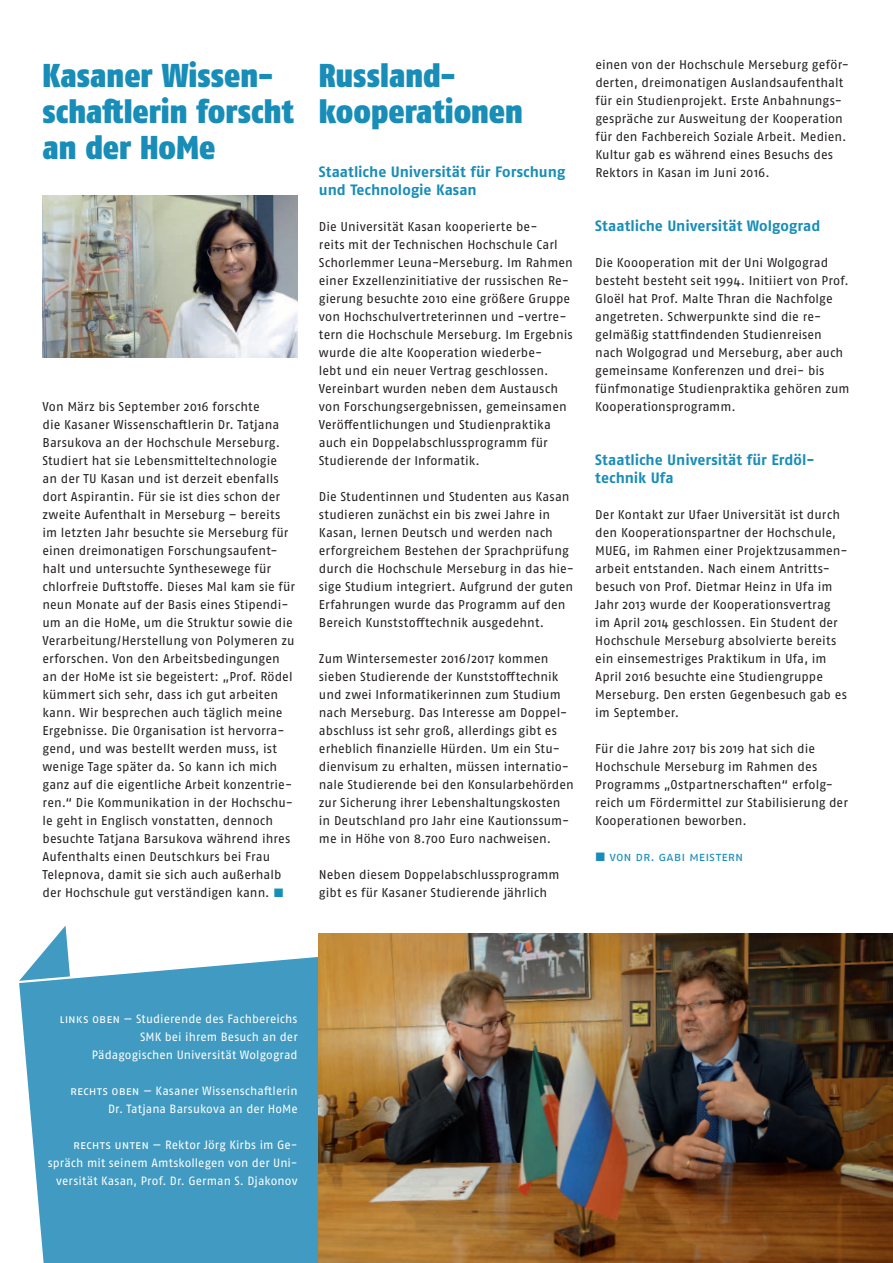
<style>
.page{position:relative;width:893px;height:1263px;background:#fff}
.page>*{position:absolute;margin:0;border:0;box-sizing:border-box;transform-origin:0 0}
.t1{font:900 condensed 33px/36px "Fago OT";color:#188db8}
.t2{font:700 15px/18px "Fago OT";color:#188db8}
.t3{font:12.75px/18px "Fago OT";letter-spacing:.005em;color:#231f20}
.t4{font:12.75px "Fago OT";color:#188db8}
.t5{font:12px/18px "Fago OT";letter-spacing:.005em;color:#fff;text-align:right}
.s1{color:#188db8}
</style>
<div class="page">
<svg style="left:19px;top:954px;width:300px;height:309px;background:#4ea1c4"></svg>
<svg style="left:19px;top:925px;width:51px;height:56px"></svg>
<img style="left:43px;top:195px;width:255px;height:162px">
<img style="left:319px;top:933px;width:574px;height:330px">
<h1 class="t1" style="left:43px;top:60px;width:253px">Kasaner Wissen&shy;schaftlerin forscht an der HoMe</h1>
<p class="t3" style="left:43px;top:399px;width:254px">Von März bis September 2016 forschte<br>die Kasaner Wissenschaftlerin Dr. Tatjana Barsukova an der Hochschule Merseburg.<br>Studiert hat sie Lebensmitteltechnologie<br>an der TU Kasan und ist derzeit ebenfalls dort Aspirantin. Für sie ist dies schon der zweite Aufenthalt in Merseburg – bereits im letzten Jahr besuchte sie Merseburg für einen dreimonatigen Forschungsaufent&shy;halt und untersuchte Synthesewege für chlorfreie Duftstoffe. Dieses Mal kam sie für neun Monate auf der Basis eines Stipendi&shy;um an die HoMe, um die Struktur sowie die Verarbeitung / Herstellung von Polymeren zu erforschen. Von den Arbeitsbedingungen an der HoMe ist sie begeistert: „Prof. Rödel kümmert sich sehr, dass ich gut arbeiten kann. Wir besprechen auch täglich meine Ergebnisse. Die Organisation ist hervorra&shy;gend, und was bestellt werden muss, ist wenige Tage später da. So kann ich mich ganz auf die eigentliche Arbeit konzentrie&shy;ren.“ Die Kommunikation in der Hochschu&shy;le geht in Englisch vonstatten, dennoch besuchte Tatjana Barsukova während ihres Aufenthalts einen Deutschkurs bei Frau Telepnova, damit sie sich auch außerhalb der Hochschule gut verständigen kann. <span class="s1">■</span></p>
<h1 class="t1" style="left:319px;top:60px;width:205px">Russland&shy;kooperationen</h1>
<p class="t2" style="left:319px;top:164px;width:248px">Staatliche Universität für Forschung und Technologie Kasan</p>
<p class="t3" style="left:319px;top:219px;width:255px">Die Universität Kasan kooperierte be-<br>reits mit der Technischen Hochschule Carl Schorlemmer Leuna-Merseburg. Im Rahmen einer Exzellenzinitiative der russischen Re&shy;gierung besuchte 2010 eine größere Gruppe von Hochschulvertreterinnen und -vertre&shy;tern die Hochschule Merseburg. Im Ergebnis wurde die alte Kooperation wiederbe-<br>lebt und ein neuer Vertrag geschlossen.<br>Vereinbart wurden neben dem Austausch von Forschungsergebnissen, gemeinsamen Veröffentlichungen und Studienpraktika auch ein Doppelabschlussprogramm für Studierende der Informatik.</p>
<p class="t3" style="left:319px;top:489px;width:257px">Die Studentinnen und Studenten aus Kasan studieren zunächst ein bis zwei Jahre in Kasan, lernen Deutsch und werden nach erforgreichem Bestehen der Sprachprüfung durch die Hochschule Merseburg in das hie&shy;sige Studium integriert. Aufgrund der guten Erfahrungen wurde das Programm auf den Bereich Kunststofftechnik ausgedehnt.</p>
<p class="t3" style="left:319px;top:651px;width:256px">Zum Wintersemester 2016 / 2017 kommen sieben Studierende der Kunststofftechnik und zwei Informatikerinnen zum Studium nach Merseburg. Das Interesse am Doppel&shy;abschluss ist sehr groß, allerdings gibt es erheblich finanzielle Hürden. Um ein Stu&shy;dienvisum zu erhalten, müssen internatio&shy;nale Studierende bei den Konsularbehörden zur Sicherung ihrer Lebenshaltungskosten in Deutschland pro Jahr eine Kautionssum&shy;me in Höhe von 8.700 Euro nachweisen.</p>
<p class="t3" style="left:319px;top:867px;width:242px">Neben diesem Doppelabschlussprogramm gibt es für Kasaner Studierende jährlich</p>
<p class="t3" style="left:595px;top:57px;width:255px">einen von der Hochschule Merseburg geför&shy;derten, dreimonatigen Auslandsaufenthalt für ein Studienprojekt. Erste Anbahnungs&shy;gespräche zur Ausweitung der Kooperation für den Fachbereich Soziale Arbeit. Medien.<br>Kultur gab es während eines Besuchs des Rektors in Kasan im Juni 2016.</p>
<p class="t2" style="left:595px;top:218px;width:226px">Staatliche Universität Wolgograd</p>
<p class="t3" style="left:595px;top:255px;width:256px">Die Koooperation mit der Uni Wolgograd besteht besteht seit 1994. Initiiert von Prof.<br>Gloël hat Prof. Malte Thran die Nachfolge angetreten. Schwerpunkte sind die re&shy;gelmäßig stattfindenden Studienreisen nach Wolgograd und Merseburg, aber auch gemeinsame Konferenzen und drei- bis fünfmonatige Studienpraktika gehören zum Kooperationsprogramm.</p>
<p class="t2" style="left:595px;top:452px;width:221px">Staatliche Universität für Erdöl&shy;technik Ufa</p>
<p class="t3" style="left:595px;top:507px;width:254px">Der Kontakt zur Ufaer Universität ist durch den Kooperationspartner der Hochschule, MUEG, im Rahmen einer Projektzusammen&shy;arbeit entstanden. Nach einem Antritts&shy;besuch von Prof. Dietmar Heinz in Ufa im Jahr 2013 wurde der Kooperationsvertrag im April 2014 geschlossen. Ein Student der Hochschule Merseburg absolvierte bereits ein einsemestriges Praktikum in Ufa, im April 2016 besuchte eine Studiengruppe Merseburg. Den ersten Gegenbesuch gab es im September.</p>
<p class="t3" style="left:595px;top:741px;width:254px">Für die Jahre 2017 bis 2019 hat sich die Hochschule Merseburg im Rahmen des Programms „Ostpartnerschaften“ erfolg&shy;reich um Fördermittel zur Stabilisierung der Kooperationen beworben.</p>
<p class="t4" style="left:595px;top:852px;width:149px">■ von dr. gabi meistern</p>
<p class="t5" style="left:60px;top:1011px;width:240px">links oben — Studierende des Fachbereichs<br>SMK bei ihrem Besuch an der<br>Pädagogischen Universität Wolgograd</p>
<p class="t5" style="left:70px;top:1083px;width:229px">rechts oben — Kasaner Wissenschaftlerin<br>Dr. Tatjana Barsukova an der HoMe</p>
<p class="t5" style="left:48px;top:1137px;width:251px">rechts unten — Rektor Jörg Kirbs im Ge&shy;spräch mit seinem Amtskollegen von der Uni&shy;versität Kasan, Prof. Dr. German S. Djakonov</p>
</div>
